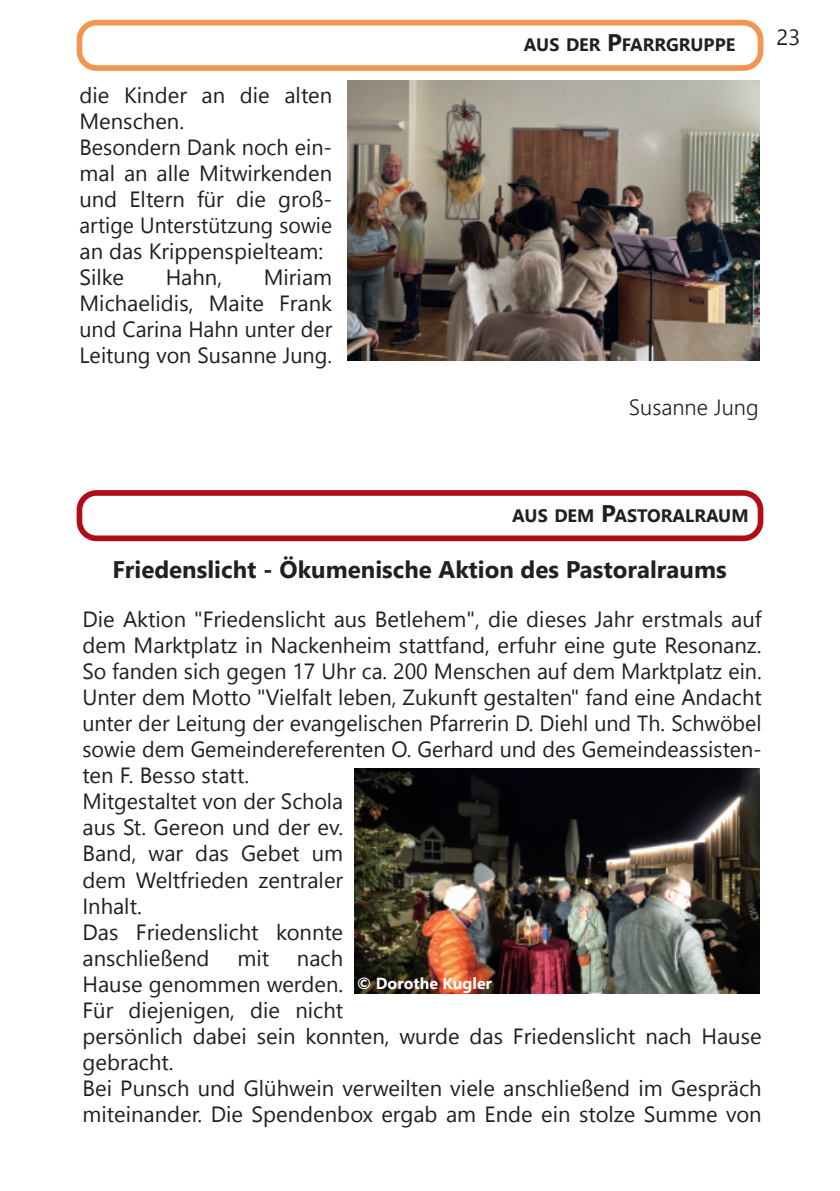
<style>
.page{position:relative;width:840px;height:1191px;background:#fff}
.page>*{position:absolute;margin:0;border:0;box-sizing:border-box;transform-origin:0 0}
.t1{font:700 24px "Leelawadee UI";color:#231f20}
.t2{font:22px/26px "Leelawadee UI";letter-spacing:.005em;color:#231f20}
.t3{font:300 22px "Leelawadee UI";letter-spacing:.005em;color:#231f20}
.t4{font:700 18px "Leelawadee UI";color:#231f20}
.t5{font:700 16px "Leelawadee UI";color:#fff}
.s1{font-size:24px}
</style>
<div class="page">
<img style="left:347px;top:80px;width:412px;height:281px">
<div style="left:77px;top:20px;width:686px;height:51px;border:6px solid #f3954f;border-radius:17px"></div>
<img style="left:354px;top:768px;width:405px;height:225px">
<div style="left:77px;top:490px;width:686px;height:51px;border:6px solid #b10d15;border-radius:17px"></div>
<p class="t2" style="left:79px;top:81px;width:254px">die Kinder an die alten<br>Menschen.<br>Besondern Dank noch ein&shy;mal an alle Mitwirkenden und Eltern für die groß&shy;artige Unterstützung sowie an das Krippenspielteam:<br>Silke</p>
<p class="t2" style="left:166px;top:263px;width:58px">Hahn,</p>
<p class="t2" style="left:79px;top:263px;width:254px;text-align:justify;text-indent:184px">Miriam Michaelidis, Maite Frank und Carina Hahn unter der Leitung von Susanne Jung.</p>
<p class="t4" style="left:523px;top:32px;width:213px">AUS DER <span class="s1">P</span>FARRGRUPPE</p>
<p class="t2" style="left:776px;top:22px;width:25px">23</p>
<p class="t3" style="left:628px;top:391px;width:131px">Susanne Jung</p>
<p class="t4" style="left:512px;top:502px;width:238px">AUS DEM <span class="s1">P</span>ASTORALRAUM</p>
<p class="t1" style="left:112px;top:552px;width:615px">Friedenslicht - Ökumenische Aktion des Pastoralraums</p>
<p class="t2" style="left:82px;top:605px;width:680px">Die Aktion "Friedenslicht aus Betlehem", die dieses Jahr erstmals auf dem Marktplatz in Nackenheim stattfand, erfuhr eine gute Resonanz.<br>So fanden sich gegen 17 Uhr ca. 200 Menschen auf dem Marktplatz ein.<br>Unter dem Motto "Vielfalt leben, Zukunft gestalten" fand eine Andacht unter der Leitung der evangelischen Pfarrerin D. Diehl und Th. Schwöbel sowie dem Gemeindereferenten O. Gerhard und des Gemeindeassisten&shy;ten F. Besso statt.<br>Mitgestaltet von der Schola<br>aus St. Gereon und der ev.<br>Band, war das Gebet um<br>dem Weltfrieden zentraler<br>Inhalt.<br>Das Friedenslicht konnte<br>anschließend</p>
<p class="t2" style="left:82px;top:943px;width:680px;text-indent:214px">nach<br>Hause genommen werden.<br>Für diejenigen, die nicht<br>persönlich dabei sein konnten, wurde das Friedenslicht nach Hause gebracht.<br>Bei Punsch und Glühwein verweilten viele anschließend im Gespräch miteinander. Die Spendenbox ergab am Ende ein stolze Summe von</p>
<p class="t2" style="left:237px;top:943px;width:33px">mit</p>
<p class="t5" style="left:357px;top:972px;width:136px">© Dorothe Kugler</p>
</div>
